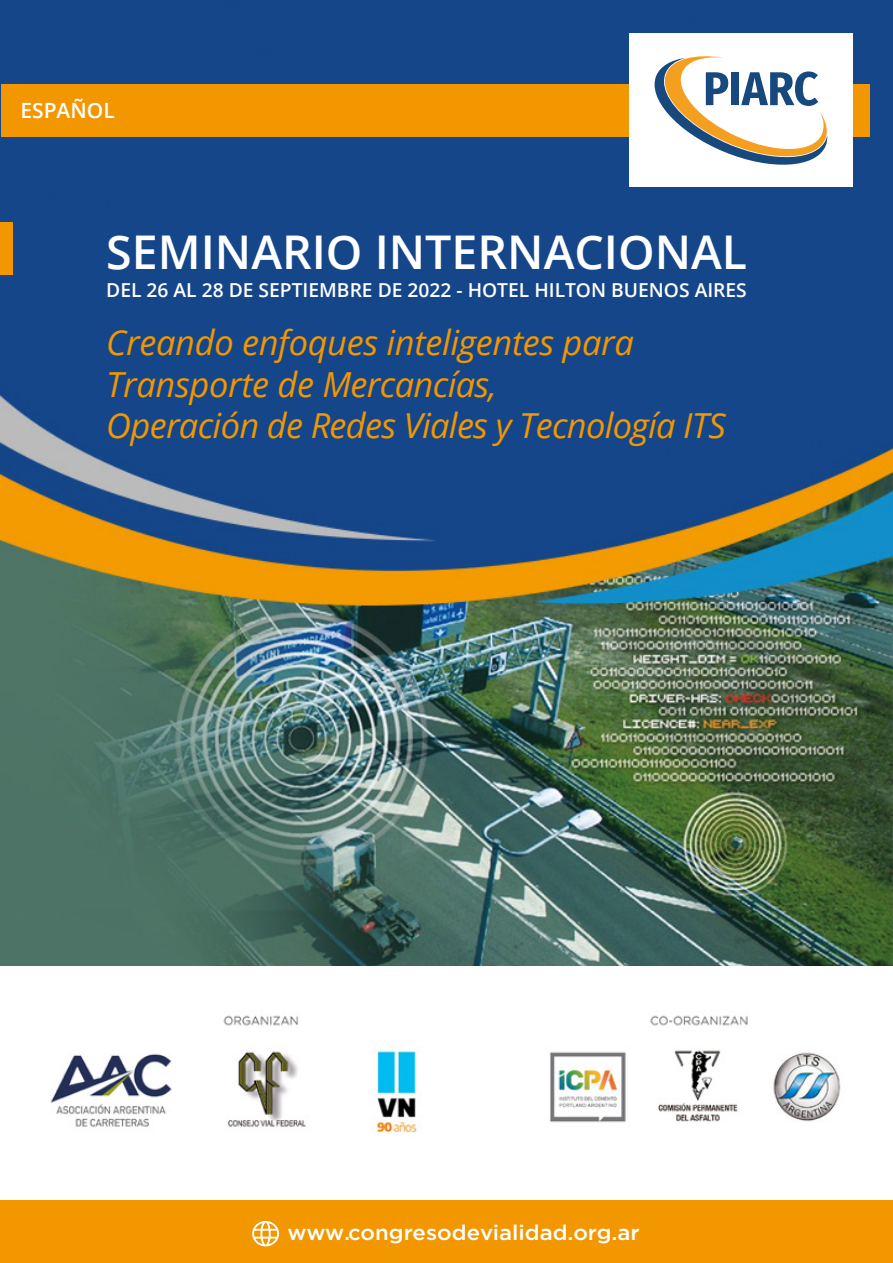
<style>
.page{position:relative;width:893px;height:1263px;background:#fff}
.page>*{position:absolute;margin:0;border:0;box-sizing:border-box;transform-origin:0 0}
.t1{font:600 46.5px "Open Sans";color:#fff}
.t2{font:italic 34.5px/41.4px "Open Sans";letter-spacing:-.02em;color:#f29700}
.t3{font:500 21.15px "Gotham";color:#fff;scale:1.05 1}
.t4{font:600 21px "Open Sans";color:#fff}
.t5{font:600 19.2px "Open Sans";color:#fff}
</style>
<div class="page">
<img style="left:0;top:0;width:892px;height:966px">
<div style="left:0;top:222px;width:13px;height:53px;background:#f29700"></div>
<div style="left:1px;top:84px;width:869px;height:53px;background:#f29700"></div>
<div style="left:629px;top:34px;width:223px;height:153px;background:#fff"></div>
<svg style="left:654px;top:56px;width:174px;height:109px"></svg>
<div style="left:0;top:1201px;width:893px;height:62px;background:#f29700"></div>
<svg style="left:252px;top:1221px;width:27px;height:25px"></svg>
<img style="left:50px;top:1015px;width:791px;height:118px">
<p class="t4" style="left:20px;top:96px;width:96px">ESPAÑOL</p>
<h1 class="t1" style="left:106px;top:220px;width:642px">SEMINARIO INTERNACIONAL</h1>
<p class="t5" style="left:106px;top:277px;width:642px">DEL 26 AL 28 DE SEPTIEMBRE DE 2022 - HOTEL HILTON BUENOS AIRES</p>
<p class="t2" style="left:106px;top:321px;width:621px">Creando enfoques inteligentes para<br>Transporte de Mercancías,<br>Operación de Redes Viales y Tecnología ITS</p>
<p class="t3" style="left:287px;top:1218px;width:337px">www.congresodevialidad.org.ar</p>
</div>
